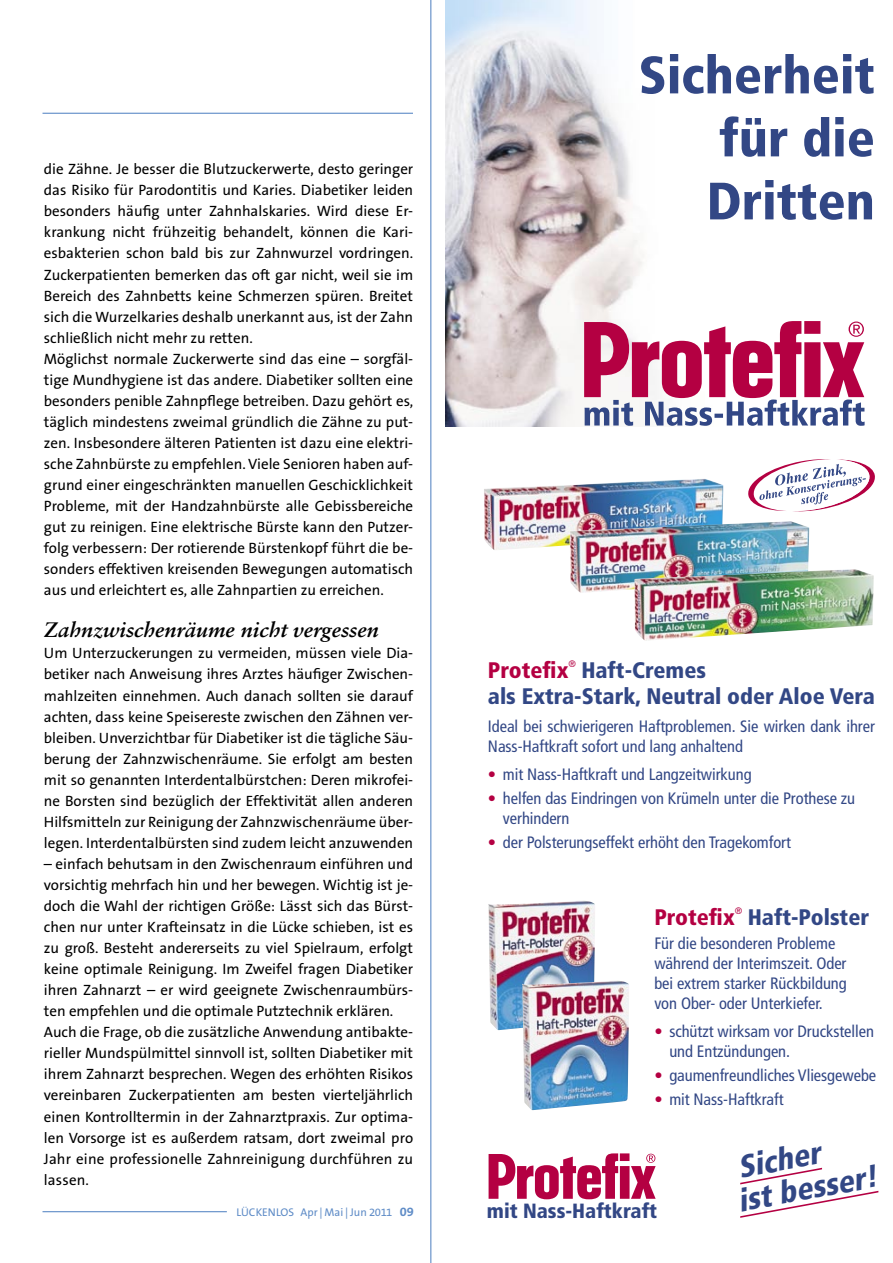
<style>
.page{position:relative;width:893px;height:1263px;background:#fff}
.page>*{position:absolute;margin:0;border:0;box-sizing:border-box;transform-origin:0 0}
.t1{font:900 condensed 52.5px/63px "Frutiger";color:#324785;text-align:justify}
.t2{font:italic 900 condensed 31.35px/32.7px "Frutiger";color:#324785}
.t3{font:900 condensed 22.5px/25.5px "Frutiger";color:#324785}
.t4{font:900 condensed 22.5px "Frutiger";color:#b40042}
.Kleine_Head_Lauftext_SABON{font:italic 700 21px "Sabon";color:#000}
.t5{font:900 condensed 20.55px "Frutiger";color:#324785}
.t6{font:condensed 16.5px/19.8px "Frutiger";letter-spacing:-.005em;color:#324785}
.Lückenlos_Lauftext{font:15px/21px "The Sans B5 Plain";color:#000;text-align:justify}
.t7{font:11.25px "The Sans B5 Plain";letter-spacing:-.005em;color:#5f8cc7}
.t8{font:condensed 9.45px "Frutiger";color:#b40042}
.s1{font-family:"The Sans B7";font-weight:700;font-size:12.75px}
</style>
<div class="page">
<hr style="left:43px;top:113px;width:807px;height:1px;background:#5f8cc7">
<img style="left:445px;top:0;width:276px;height:426px">
<img style="left:488px;top:900px;width:107px;height:130px">
<img style="left:522px;top:980px;width:107px;height:130px">
<svg style="left:584px;top:321px;width:281px;height:105px"></svg>
<svg style="left:489px;top:1153px;width:167px;height:46px"></svg>
<svg style="left:740px;top:1167px;width:139px;height:51px"></svg>
<img style="left:484px;top:479px;width:239px;height:71px">
<img style="left:570px;top:521px;width:239px;height:72px">
<img style="left:634px;top:569px;width:240px;height:72px">
<svg style="left:748px;top:459px;width:127px;height:53px"></svg>
<hr style="left:43px;top:1211px;width:184px;height:1px;background:#5f8cc7">
<hr style="left:430px;top:0;width:1px;height:1263px;background:#5f8cc7">
<p class="Lückenlos_Lauftext" style="left:44px;top:159px;width:371px">die Zähne. Je besser die Blutzuckerwerte, desto geringer das Risiko für Parodontitis und Karies. Diabetiker leiden besonders häufig unter Zahnhalskaries. Wird diese Er&shy;krankung nicht frühzeitig behandelt, können die Kari&shy;esbakterien schon bald bis zur Zahnwurzel vordringen.<br>Zuckerpatienten bemerken das oft gar nicht, weil sie im Bereich des Zahnbetts keine Schmerzen spüren. Breitet sich die Wurzelkaries deshalb unerkannt aus, ist der Zahn schließlich nicht mehr zu retten.</p>
<p class="Lückenlos_Lauftext" style="left:44px;top:349px;width:371px">Möglichst normale Zuckerwerte sind das eine – sorgfäl&shy;tige Mundhygiene ist das andere. Diabetiker sollten eine besonders penible Zahnpflege betreiben. Dazu gehört es, täglich mindestens zweimal gründlich die Zähne zu put&shy;zen. Insbesondere älteren Patienten ist dazu eine elektri&shy;sche Zahnbürste zu empfehlen. Viele Senioren haben auf&shy;grund einer eingeschränkten manuellen Geschicklichkeit Probleme, mit der Handzahnbürste alle Gebissbereiche gut zu reinigen. Eine elektrische Bürste kann den Putzer&shy;folg verbessern: Der rotierende Bürstenkopf führt die be&shy;sonders effektiven kreisenden Bewegungen automatisch aus und erleichtert es, alle Zahnpartien zu erreichen.</p>
<p class="Kleine_Head_Lauftext_SABON" style="left:44px;top:617px;width:336px">Zahnzwischenräume nicht vergessen</p>
<p class="Lückenlos_Lauftext" style="left:44px;top:643px;width:371px">Um Unterzuckerungen zu vermeiden, müssen viele Dia&shy;betiker nach Anweisung ihres Arztes häufiger Zwischen&shy;mahlzeiten einnehmen. Auch danach sollten sie darauf achten, dass keine Speisereste zwischen den Zähnen ver&shy;bleiben. Unverzichtbar für Diabetiker ist die tägliche Säu&shy;berung der Zahnzwischenräume. Sie erfolgt am besten mit so genannten Interdentalbürstchen: Deren mikrofei&shy;ne Borsten sind bezüglich der Effektivität allen anderen Hilfsmitteln zur Reinigung der Zahnzwischenräume über&shy;legen. Interdentalbürsten sind zudem leicht anzuwenden</p>
<p class="Lückenlos_Lauftext" style="left:44px;top:854px;width:371px">– einfach behutsam in den Zwischenraum einführen und vorsichtig mehrfach hin und her bewegen. Wichtig ist je&shy;doch die Wahl der richtigen Größe: Lässt sich das Bürst&shy;chen nur unter Krafteinsatz in die Lücke schieben, ist es zu groß. Besteht andererseits zu viel Spielraum, erfolgt keine optimale Reinigung. Im Zweifel fragen Diabetiker ihren Zahnarzt – er wird geeignete Zwischenraumbürs&shy;ten empfehlen und die optimale Putztechnik erklären.</p>
<p class="Lückenlos_Lauftext" style="left:44px;top:1022px;width:371px">Auch die Frage, ob die zusätzliche Anwendung antibakte&shy;rieller Mundspülmittel sinnvoll ist, sollten Diabetiker mit ihrem Zahnarzt besprechen. Wegen des erhöhten Risikos vereinbaren Zuckerpatienten am besten vierteljährlich einen Kontrolltermin in der Zahnarztpraxis. Zur optima&shy;len Vorsorge ist es außerdem ratsam, dort zweimal pro Jahr eine professionelle Zahnreinigung durchführen zu lassen.</p>
<p class="t7" style="left:237px;top:1206px;width:179px">LÜCKENLOS Apr | Mai | Jun 2011 <span class="s1">09</span></p>
<p class="t1" style="left:707px;top:44px;width:170px;text-indent:-68px">Sicherheit für die Dritten</p>
<p class="t4" style="left:488px;top:657px;width:82px">Protefix</p>
<p class="t8" style="left:568px;top:658px;width:9px">®</p>
<p class="t3" style="left:488px;top:657px;width:388px;text-indent:93px">Haft-Cremes<br>als Extra-Stark, Neutral oder Aloe Vera</p>
<p class="t6" style="left:488px;top:716px;width:388px">Ideal bei schwierigeren Haftproblemen. Sie wirken dank ihrer<br>Nass-Haftkraft sofort und lang anhaltend</p>
<p class="t6" style="left:503px;top:762px;width:354px;line-height:24px">mit Nass-Haftkraft und Langzeitwirkung<br>helfen das Eindringen von Krümeln unter die Prothese zu</p>
<p class="t6" style="left:503px;top:806px;width:289px;line-height:24px">verhindern<br>der Polsterungseffekt erhöht den Tragekomfort</p>
<p class="t4" style="left:654px;top:904px;width:82px">Protefix</p>
<p class="t8" style="left:735px;top:905px;width:9px">®</p>
<p class="t3" style="left:748px;top:905px;width:123px">Haft-Polster</p>
<p class="t6" style="left:654px;top:934px;width:194px">Für die besonderen Probleme während der Interimszeit. Oder bei extrem starker Rückbildung von Ober- oder Unterkiefer.</p>
<p class="t6" style="left:669px;top:1021px;width:206px">schützt wirksam vor Druckstellen und Entzündungen.</p>
<p class="t6" style="left:669px;top:1063px;width:208px;line-height:24px">gaumenfreundliches Vliesgewebe mit Nass-Haftkraft</p>
<p class="t5" style="left:487px;top:1198px;width:172px">mit Nass-Haftkraft</p>
<p class="t2" style="left:730px;top:1152px;width:142px;rotate:-10deg">Sicher<br>ist besser!</p>
</div>
